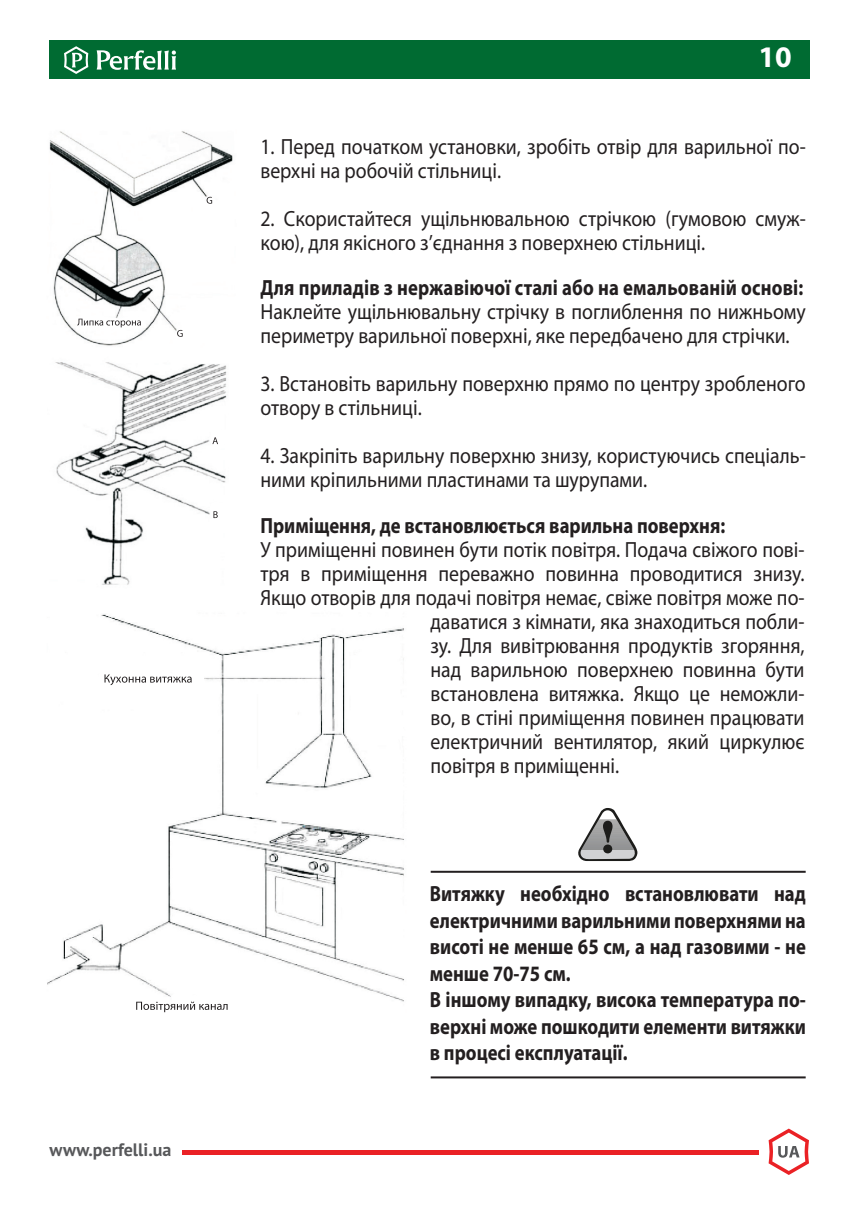
<style>
.page{position:relative;width:862px;height:1214px;background:#fff}
.page>*{position:absolute;margin:0;border:0;box-sizing:border-box;transform-origin:0 0}
.t1{font:700 30px "Myriad Pro";color:#fff}
.t2{font:22px/24px "Myriad Pro";color:#231f20;scale:.9 1}
.t3{font:700 22px/26.4px "Myriad Pro";color:#231f20;text-align:justify;scale:.85 1}
.t4{font:700 18px "PT Sans";color:#57585a}
</style>
<div class="page">
<img style="left:49px;top:131px;width:184px;height:215px">
<svg style="left:77px;top:318px;width:64px;height:9px"></svg>
<svg style="left:207px;top:197px;width:5px;height:7px"></svg>
<svg style="left:177px;top:330px;width:6px;height:7px"></svg>
<img style="left:55px;top:362px;width:172px;height:223px">
<svg style="left:212px;top:437px;width:6px;height:7px"></svg>
<svg style="left:213px;top:511px;width:5px;height:7px"></svg>
<img style="left:47px;top:614px;width:357px;height:399px">
<svg style="left:104px;top:674px;width:88px;height:11px"></svg>
<svg style="left:136px;top:1001px;width:92px;height:11px"></svg>
<hr style="left:431px;top:870px;width:374px;height:2px;background:#231f20">
<hr style="left:431px;top:1076px;width:374px;height:2px;background:#231f20">
<svg style="left:578px;top:808px;width:59px;height:52px"></svg>
<div style="left:49px;top:41px;width:760px;height:38px;background:#006b32"></div>
<svg style="left:64px;top:46px;width:112px;height:28px"></svg>
<hr style="left:182px;top:1150px;width:576px;height:3px;background:#ea2125">
<svg style="left:768px;top:1128px;width:41px;height:47px"></svg>
<p class="t4" style="left:50px;top:1137px;width:123px">www.perfelli.ua</p>
<h1 class="t1" style="left:758px;top:37px;width:35px">10</h1>
<p class="t2" style="left:260px;top:134px;width:607px">1. Перед початком установки, зробіть отвір для варильної по&shy;верхні на робочій стільниці.</p>
<p class="t2" style="left:260px;top:206px;width:607px">2. Скористайтеся ущільнювальною стрічкою (гумовою смуж&shy;кою), для якісного з’єднання з поверхнею стільниці.</p>
<p class="t3" style="left:260px;top:274px;width:640px">Для приладів з нержавіючої сталі або на емальованій основі:</p>
<p class="t2" style="left:260px;top:299px;width:607px">Наклейте ущільнювальну стрічку в поглиблення по нижньому периметру варильної поверхні, яке передбачено для стрічки.</p>
<p class="t2" style="left:260px;top:371px;width:607px">3. Встановіть варильну поверхню прямо по центру зробленого отвору в стільниці.</p>
<p class="t2" style="left:260px;top:443px;width:607px">4. Закріпіть варильну поверхню знизу, користуючись спеціаль&shy;ними кріпильними пластинами та шурупами.</p>
<p class="t3" style="left:260px;top:511px;width:548px">Приміщення, де встановлюється варильна поверхня:</p>
<p class="t2" style="left:260px;top:537px;width:606px">У приміщенні повинен бути потік повітря. Подача свіжого пові-</p>
<p class="t2" style="left:260px;top:561px;width:606px">тря в приміщення переважно повинна проводитися знизу.</p>
<p class="t2" style="left:260px;top:585px;width:606px">Якщо отворів для подачі повітря немає, свіже повітря може по-</p>
<p class="t2" style="left:430px;top:609px;width:417px">даватися з кімнати, яка знаходиться побли-</p>
<p class="t2" style="left:430px;top:633px;width:417px">зу. Для вивітрювання продуктів згоряння,</p>
<p class="t2" style="left:430px;top:657px;width:417px">над варильною поверхнею повинна бути</p>
<p class="t2" style="left:430px;top:681px;width:417px">встановлена витяжка. Якщо це неможли-</p>
<p class="t2" style="left:430px;top:705px;width:417px">во, в стіні приміщення повинен працювати</p>
<p class="t2" style="left:430px;top:729px;width:417px">електричний вентилятор, який циркулює</p>
<p class="t2" style="left:430px;top:753px;width:211px">повітря в приміщенні.</p>
<p class="t3" style="left:430px;top:880px;width:444px">Витяжку необхідно встановлювати над електричними варильними поверхнями на висоті не менше 65 см, а над газовими - не менше 70-75 см.</p>
<p class="t3" style="left:430px;top:985px;width:444px">В іншому випадку, висока температура по&shy;верхні може пошкодити елементи витяжки в процесі експлуатації.</p>
</div>
